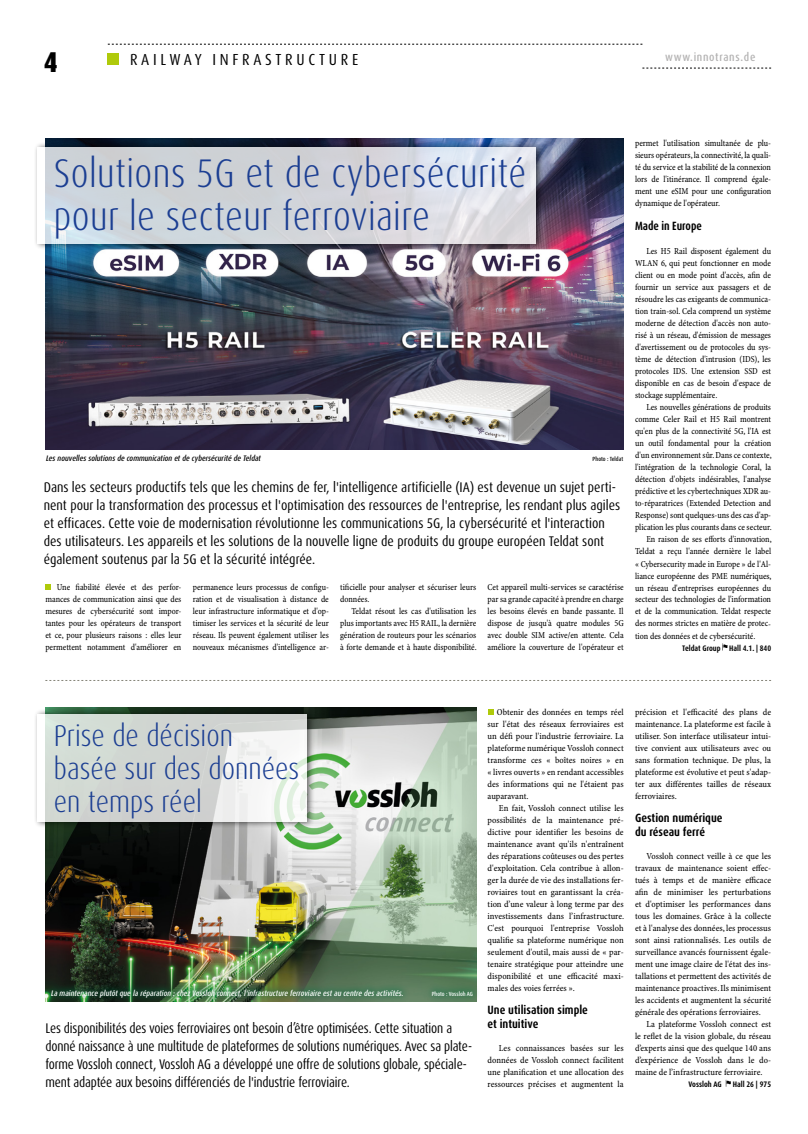
<style>
.page{position:relative;width:808px;height:1134px;background:#fff}
.page>*{position:absolute;margin:0;border:0;box-sizing:border-box;transform-origin:0 0}
.t1{font:300 condensed 40px/43px "Dax OT";letter-spacing:.01em;color:#1b3e92}
.t2{font:300 condensed 30px/33px "Dax OT";color:#1b3e92}
.t3{font:900 condensed 28.7px "Dax OT";color:#000}
.t4{font:condensed 16px "Dax OT";letter-spacing:.23em;color:#000}
.t5{font:condensed 14px/18px "Dax OT";letter-spacing:-.005em;color:#000}
.t6{font:condensed 14px/18px "Dax OT";letter-spacing:-.005em;color:#000;scale:.96 1}
.t7{font:700 condensed 12px/14px "Dax OT";color:#000}
.t8{font:700 condensed 12px "Dax OT";color:#000;scale:.95 1}
.t9{font:500 condensed 11.6px "Dax OT";letter-spacing:.06em;color:#b3b2b2}
.t10{font:9.2px/12px "Minion Pro Cn Capt";letter-spacing:-.005em;color:#000;text-align:justify;scale:.95 1}
.t11{font:9.2px/12px "Minion Pro Cn Capt";letter-spacing:-.005em;color:#000;text-align:justify}
.t12{font:italic 500 condensed 8px "Dax OT";color:#fff}
.t13{font:italic 500 condensed 8px "Dax OT";color:#000}
.t14{font:700 condensed 8px "Dax OT";letter-spacing:-.005em;color:#000}
.t15{font:500 condensed 6px "Dax OT";color:#fff}
.t16{font:500 condensed 6px "Dax OT";color:#000}
</style>
<div class="page">
<svg style="left:108px;top:44px;width:534px;height:1px"></svg>
<svg style="left:642px;top:68px;width:129px;height:1px"></svg>
<div style="left:108px;top:53px;width:11px;height:12px;background:#afca0b"></div>
<svg style="left:726px;top:1080px;width:5px;height:7px"></svg>
<img style="left:45px;top:708px;width:431px;height:273px">
<div style="left:34px;top:708px;width:281px;height:120px;background:#000;opacity:.75"></div>
<svg style="left:37px;top:714px;width:269px;height:108px;fill:#d2d9d3"></svg>
<svg style="left:488px;top:709px;width:6px;height:6px"></svg>
<div style="left:43px;top:981px;width:437px;height:24px;background:#006d41;opacity:.49"></div>
<img style="left:45px;top:139px;width:579px;height:311px">
<svg style="left:45px;top:584px;width:6px;height:6px"></svg>
<div style="left:34px;top:141px;width:511px;height:109px;background:#000;opacity:.75"></div>
<svg style="left:37px;top:147px;width:499px;height:97px;background:#d4d8dd"></svg>
<svg style="left:722px;top:643px;width:5px;height:7px"></svg>
<svg style="left:45px;top:680px;width:726px;height:1px"></svg>
<h3 class="t3" style="left:44px;top:44px;width:16px">4</h3>
<p class="t9" style="left:665px;top:50px;width:92px">www.innotrans.de</p>
<h3 class="t4" style="left:130px;top:49px;width:230px">RAILWAY INFRASTRUCTURE</h3>
<h1 class="t1" style="left:54px;top:152px;width:474px">Solutions 5G et de cybersécurité pour le secteur ferroviaire</h1>
<p class="t13" style="left:46px;top:453px;width:216px">Les nouvelles solutions de communication et de cybersécurité de Teldat</p>
<p class="t16" style="left:593px;top:455px;width:32px">Photo : Teldat</p>
<p class="t5" style="left:44px;top:478px;width:578px">Dans les secteurs productifs tels que les chemins de fer, l'intelligence artificielle (IA) est devenue un sujet perti&shy;nent pour la transformation des processus et l'optimisation des ressources de l'entreprise, les rendant plus agiles et efficaces. Cette voie de modernisation révolutionne les communications 5G, la cybersécurité et l'interaction des utilisateurs. Les appareils et les solutions de la nouvelle ligne de produits du groupe européen Teldat sont également soutenus par la 5G et la sécurité intégrée.</p>
<p class="t10" style="left:45px;top:582px;width:145px;text-indent:12px">Une fiabilité élevée et des perfor&shy;mances de communication ainsi que des mesures de cybersécurité sont impor&shy;tantes pour les opérateurs de transport et ce, pour plusieurs raisons : elles leur permettent notamment d'améliorer en</p>
<p class="t10" style="left:193px;top:582px;width:145px">permanence leurs processus de configu&shy;ration et de visualisation à distance de leur infrastructure informatique et d'op&shy;timiser les services et la sécurité de leur réseau. Ils peuvent également utiliser les nouveaux mécanismes d'intelligence ar-</p>
<p class="t10" style="left:340px;top:582px;width:145px">tificielle pour analyser et sécuriser leurs données.</p>
<p class="t10" style="left:340px;top:606px;width:145px;text-indent:11px">Teldat résout les cas d'utilisation les plus importants avec H5 RAIL, la dernière génération de routeurs pour les scénarios à forte demande et à haute disponibilité.</p>
<p class="t10" style="left:488px;top:582px;width:145px">Cet appareil multi-services se caractérise par sa grande capacité à prendre en charge les besoins élevés en bande passante. Il dispose de jusqu'à quatre modules 5G avec double SIM active/en attente. Cela améliore la couverture de l'opérateur et</p>
<p class="t10" style="left:635px;top:138px;width:145px">permet l'utilisation simultanée de plu&shy;sieurs opérateurs, la connectivité, la quali&shy;té du service et la stabilité de la connexion lors de l'itinérance. Il comprend égale&shy;ment une eSIM pour une configuration dynamique de l'opérateur.</p>
<h3 class="t8" style="left:635px;top:219px;width:72px">Made in Europe</h3>
<p class="t10" style="left:635px;top:246px;width:145px;text-indent:11px">Les H5 Rail disposent également du WLAN 6, qui peut fonctionner en mode client ou en mode point d'accès, afin de fournir un service aux passagers et de résoudre les cas exigeants de communica&shy;tion train-sol. Cela comprend un système moderne de détection d'accès non auto&shy;risé à un réseau, d'émission de messages d'avertissement ou de protocoles du sys&shy;tème de détection d'intrusion (IDS), les protocoles IDS. Une extension SSD est disponible en cas de besoin d'espace de stockage supplémentaire.</p>
<p class="t10" style="left:646px;top:402px;width:133px">Les nouvelles générations de produits</p>
<p class="t10" style="left:635px;top:414px;width:145px">comme Celer Rail et H5 Rail montrent</p>
<p class="t10" style="left:635px;top:426px;width:145px">qu'en plus de la connectivité 5G, l'IA est</p>
<p class="t10" style="left:635px;top:438px;width:145px">un outil fondamental pour la création</p>
<p class="t10" style="left:635px;top:450px;width:145px">d'un environnement sûr. Dans ce contexte,</p>
<p class="t10" style="left:635px;top:462px;width:145px">l'intégration de la technologie Coral, la</p>
<p class="t10" style="left:635px;top:474px;width:145px">détection d'objets indésirables, l'analyse</p>
<p class="t10" style="left:635px;top:486px;width:145px">prédictive et les cybertechniques XDR au-</p>
<p class="t10" style="left:635px;top:498px;width:145px">to-réparatrices (Extended Detection and</p>
<p class="t10" style="left:635px;top:510px;width:145px">Response) sont quelques-uns des cas d'ap-</p>
<p class="t10" style="left:635px;top:522px;width:145px">plication les plus courants dans ce secteur.</p>
<p class="t10" style="left:646px;top:534px;width:133px">En raison de ses efforts d'innovation,</p>
<p class="t10" style="left:635px;top:546px;width:145px">Teldat a reçu l'année dernière le label</p>
<p class="t10" style="left:635px;top:558px;width:145px">« Cybersecurity made in Europe » de l'Al-</p>
<p class="t10" style="left:635px;top:570px;width:145px">liance européenne des PME numériques,</p>
<p class="t10" style="left:635px;top:582px;width:145px">un réseau d'entreprises européennes du</p>
<p class="t10" style="left:635px;top:594px;width:145px">secteur des technologies de l'information</p>
<p class="t10" style="left:635px;top:606px;width:145px">et de la communication. Teldat respecte</p>
<p class="t10" style="left:635px;top:618px;width:145px">des normes strictes en matière de protec-</p>
<p class="t10" style="left:635px;top:630px;width:128px">tion des données et de cybersécurité.</p>
<p class="t14" style="left:682px;top:643px;width:90px">Teldat Group Hall 4.1. | 840</p>
<h2 class="t2" style="left:54px;top:720px;width:247px">Prise de décision basée sur des données en temps réel</h2>
<p class="t12" style="left:51px;top:988px;width:354px">La maintenance plutôt que la réparation : chez Vossloh connect, l'infrastructure ferroviaire est au centre des activités.</p>
<p class="t15" style="left:432px;top:990px;width:43px">Photo : Vossloh AG</p>
<p class="t6" style="left:45px;top:1019px;width:446px">Les disponibilités des voies ferroviaires ont besoin d’être optimisées. Cette situation a donné naissance à une multitude de plateformes de solutions numériques. Avec sa plate&shy;forme Vossloh connect, Vossloh AG a développé une offre de solutions globale, spéciale&shy;ment adaptée aux besoins différenciés de l'industrie ferroviaire.</p>
<p class="t11" style="left:488px;top:706px;width:138px;text-indent:9px">Obtenir des données en temps réel sur l'état des réseaux ferroviaires est un défi pour l'industrie ferroviaire. La plateforme numérique Vossloh connect transforme ces « boîtes noires » en « livres ouverts » en rendant accessibles des informations qui ne l'étaient pas auparavant.</p>
<p class="t11" style="left:488px;top:802px;width:138px;text-indent:11px">En fait, Vossloh connect utilise les possibilités de la maintenance pré&shy;dictive pour identifier les besoins de maintenance avant qu'ils n'entraînent des réparations coûteuses ou des pertes d'exploitation. Cela contribue à allon&shy;ger la durée de vie des installations fer&shy;roviaires tout en garantissant la créa&shy;tion d’une valeur à long terme par des investissements dans l’infrastructure.<br>C'est pourquoi l'entreprise Vossloh qualifie sa plateforme numérique non seulement d'outil, mais aussi de « par&shy;tenaire stratégique pour atteindre une disponibilité et une efficacité maxi&shy;males des voies ferrées ».</p>
<h3 class="t7" style="left:488px;top:1003px;width:102px">Une utilisation simple et intuitive</h3>
<p class="t11" style="left:488px;top:1042px;width:138px;text-indent:11px">Les connaissances basées sur les données de Vossloh connect facilitent une planification et une allocation des ressources précises et augmentent la</p>
<p class="t11" style="left:635px;top:706px;width:138px">précision et l'efficacité des plans de maintenance. La plateforme est facile à utiliser. Son interface utilisateur intui&shy;tive convient aux utilisateurs avec ou sans formation technique. De plus, la plateforme est évolutive et peut s'adap&shy;ter aux différentes tailles de réseaux ferroviaires.</p>
<h3 class="t7" style="left:635px;top:811px;width:89px">Gestion numérique du réseau ferré</h3>
<p class="t11" style="left:635px;top:850px;width:138px;text-indent:11px">Vossloh connect veille à ce que les travaux de maintenance soient effec&shy;tués à temps et de manière efficace afin de minimiser les perturbations et d'optimiser les performances dans tous les domaines. Grâce à la collecte et à l'analyse des données, les processus sont ainsi rationnalisés. Les outils de surveillance avancés fournissent égale&shy;ment une image claire de l'état des ins&shy;tallations et permettent des activités de maintenance proactives. Ils minimisent les accidents et augmentent la sécurité générale des opérations ferroviaires.</p>
<p class="t11" style="left:635px;top:1018px;width:138px;text-indent:11px">La plateforme Vossloh connect est le reflet de la vision globale, du réseau d’experts ainsi que des quelque 140 ans d’expérience de Vossloh dans le do&shy;maine de l’infrastructure ferroviaire.</p>
<p class="t14" style="left:688px;top:1079px;width:35px">Vossloh AG</p>
<p class="t14" style="left:733px;top:1079px;width:40px">Hall 26 | 975</p>
</div>
